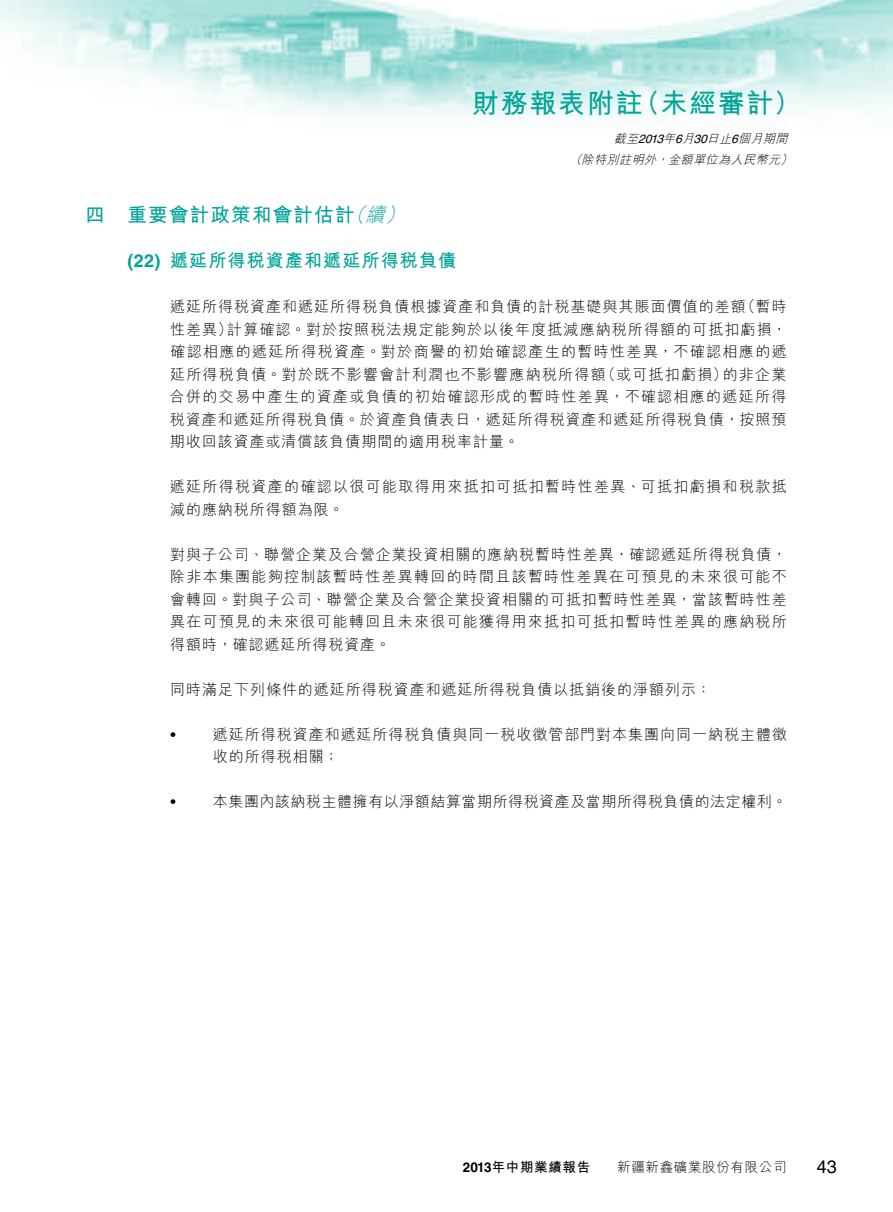
<style>
.page{position:relative;width:893px;height:1212px;background:#fff}
.page>*{position:absolute;margin:0;border:0;box-sizing:border-box;transform-origin:0 0}
.t1{font:700 27px "M Hei HK";letter-spacing:.065em;color:#00a498}
.t2{font:700 19.5px "M Hei HK";letter-spacing:.065em;color:#00a498}
.t3{font:700 18px "M Hei HK";letter-spacing:.065em;color:#00a498}
.t4{font:18px "Helvetica LT Std";color:#000}
.t5{font:300 15px/22.5px "M Hei HK";letter-spacing:.065em;color:#000;text-align:justify}
.t6{font:300 15px/22.5px "M Hei HK";letter-spacing:.09em;color:#000}
.t7{font:300 15px "M Hei HK";letter-spacing:.035em;color:#000}
.t8{font:15px "Helvetica LT Std";color:#000}
.t9{font:300 13.5px "M Hei HK";letter-spacing:.05em;color:#000}
.t10{font:700 13.5px "M Hei HK";letter-spacing:.05em;color:#000}
.t11{font:italic 300 12px/21px "M Hei HK";color:#000}
.s1{font-family:"Helvetica LT Std";font-weight:400}
.s2{font-weight:300;font-style:italic}
.s3{font-family:"Helvetica LT Std"}
</style>
<div class="page">
<img style="left:0;top:0;width:893px;height:119px">
<h1 class="t1" style="left:472px;top:83px;width:330px">財務報表附註（未經審計）</h1>
<p class="t11" style="left:570px;top:127px;width:227px;text-indent:44px">截至<span class="s1">2013</span>年<span class="s1">6</span>月<span class="s1">30</span>日止<span class="s1">6</span>個月期間（除特別註明外，金額單位為人民幣元）</p>
<h2 class="t2" style="left:85px;top:200px;width:326px">四 重要會計政策和會計估計<span class="s2">（續）</span></h2>
<p class="t3" style="left:128px;top:247px;width:330px"><span class="s3">(22)</span> 遞延所得稅資產和遞延所得稅負債</p>
<p class="t5" style="left:170px;top:295px;width:619px">遞延所得稅資產和遞延所得稅負債根據資產和負債的計稅基礎與其賬面價值的差額（暫時性差異）計算確認。對於按照稅法規定能夠於以後年度抵減應納稅所得額的可抵扣虧損，確認相應的遞延所得稅資產。對於商譽的初始確認產生的暫時性差異，不確認相應的遞延所得稅負債。對於既不影響會計利潤也不影響應納稅所得額（或可抵扣虧損）的非企業合併的交易中產生的資產或負債的初始確認形成的暫時性差異，不確認相應的遞延所得稅資產和遞延所得稅負債。於資產負債表日，遞延所得稅資產和遞延所得稅負債，按照預期收回該資產或清償該負債期間的適用稅率計量。</p>
<p class="t6" style="left:170px;top:475px;width:618px">遞延所得稅資產的確認以很可能取得用來抵扣可抵扣暫時性差異、可抵扣虧損和稅款抵減的應納稅所得額為限。</p>
<p class="t5" style="left:170px;top:543px;width:618px">對與子公司、聯營企業及合營企業投資相關的應納稅暫時性差異，確認遞延所得稅負債，除非本集團能夠控制該暫時性差異轉回的時間且該暫時性差異在可預見的未來很可能不會轉回。對與子公司、聯營企業及合營企業投資相關的可抵扣暫時性差異，當該暫時性差異在可預見的未來很可能轉回且未來很可能獲得用來抵扣可抵扣暫時性差異的應納稅所得額時，確認遞延所得稅資產。</p>
<p class="t5" style="left:170px;top:678px;width:542px">同時滿足下列條件的遞延所得稅資產和遞延所得稅負債以抵銷後的淨額列示：</p>
<p class="t8" style="left:170px;top:726px;width:7px">•</p>
<p class="t5" style="left:213px;top:723px;width:576px">遞延所得稅資產和遞延所得稅負債與同一稅收徵管部門對本集團向同一納稅主體徵收的所得稅相關；</p>
<p class="t8" style="left:170px;top:793px;width:7px">•</p>
<p class="t7" style="left:213px;top:794px;width:576px">本集團內該納稅主體擁有以淨額結算當期所得稅資產及當期所得稅負債的法定權利。</p>
<p class="t10" style="left:463px;top:1157px;width:129px"><span class="s3">2013</span>年中期業績報告</p>
<p class="t9" style="left:617px;top:1160px;width:171px">新疆新鑫礦業股份有限公司</p>
<p class="t4" style="left:817px;top:1156px;width:22px">43</p>
</div>
